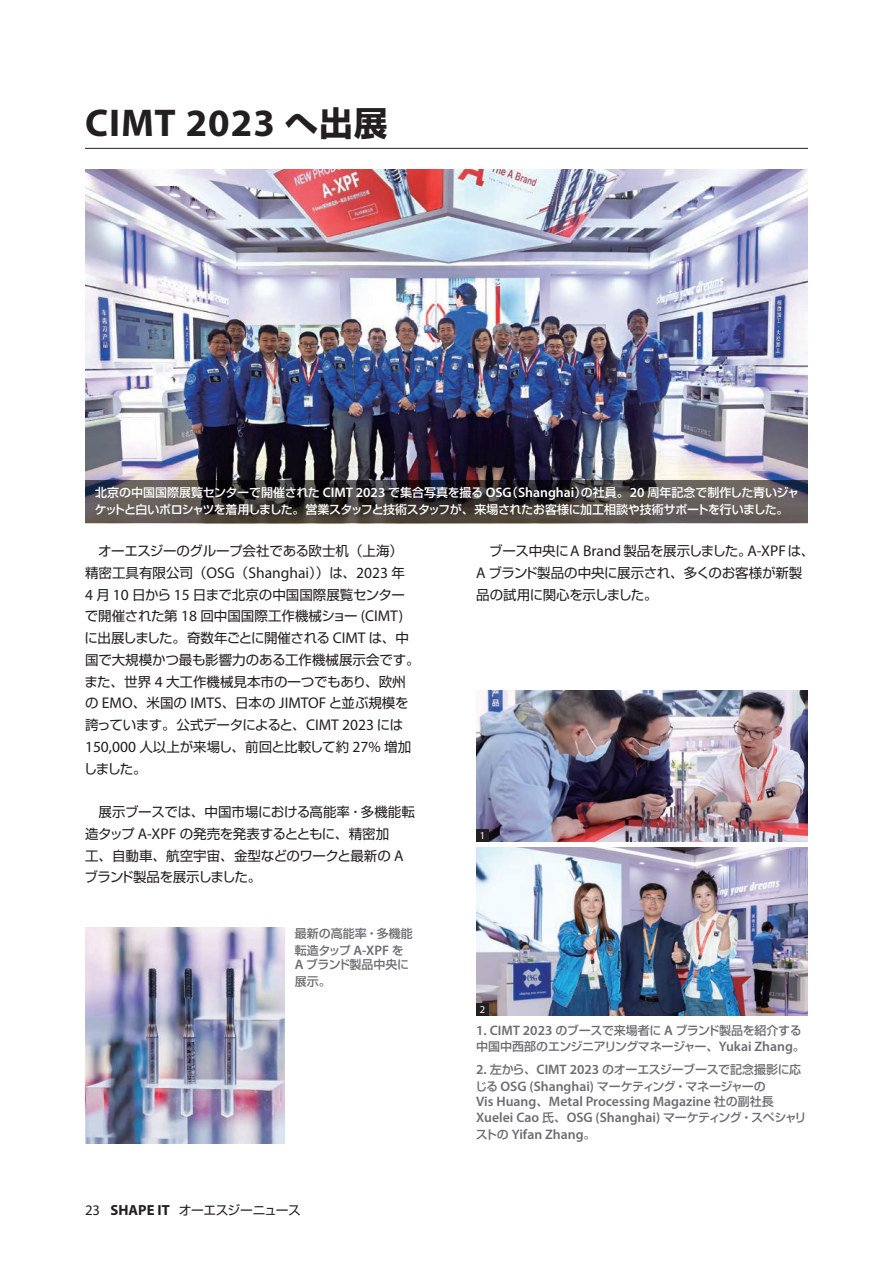
<style>
.page{position:relative;width:893px;height:1263px;background:#fff}
.page>*{position:absolute;margin:0;border:0;box-sizing:border-box;transform-origin:0 0}
.t1{font:700 38.85px "Myriad Pro";letter-spacing:.025em;color:#231f20}
.t2{font:600 13.8px/16.5px "Myriad Pro";color:#6c6d70}
.t3{font:13.5px/21.8px "Shin Go Pro";letter-spacing:-.02em;color:#231f20}
.t4{font:12.75px "Shin Go Pro";letter-spacing:-.03em;color:#231f20}
.t5{font:500 12px/16.5px "Shin Go Pro";letter-spacing:-.03em;color:#6c6d70}
.t6{font:500 12px/16.5px "Shin Go Pro";letter-spacing:-.025em;color:#fff}
.t7{font:500 12px/16.5px "Shin Go Pro";color:#6c6d70}
.t8{font:10.5px "Myriad Pro";color:#fff}
.s1{font-family:"Shin Go Pro";font-size:33.75px}
.s2{font-family:"Myriad Pro";font-weight:600;font-size:13.8px}
.s3{font-family:"Myriad Pro";font-size:15.45px}
.s4{font-family:"Myriad Pro";font-size:14.7px}
.s5{font-family:"Myriad Pro";font-weight:700;font-size:14.7px}
.s6{font-family:"Shin Go Pro";font-weight:500;font-size:12px}
</style>
<div class="page">
<hr style="left:85px;top:148px;width:723px;height:1px;background:#231f20">
<img style="left:85px;top:170px;width:723px;height:310px">
<svg style="left:85px;top:480px;width:723px;height:43px;background:#46413f"></svg>
<img style="left:85px;top:927px;width:200px;height:216px">
<img style="left:476px;top:690px;width:331px;height:152px">
<div style="left:476px;top:829px;width:13px;height:13px;background:#231f20"></div>
<img style="left:476px;top:848px;width:332px;height:168px">
<div style="left:476px;top:1003px;width:13px;height:13px;background:#231f20"></div>
<h1 class="t1" style="left:85px;top:97px;width:304px">CIMT 2023 <span class="s1">へ出展</span></h1>
<p class="t6" style="left:95px;top:483px;width:706px">北京の中国国際展覧センターで開催された <span class="s2">CIMT 2023</span> で集合写真を撮る <span class="s2">OSG</span>（<span class="s2">Shanghai</span>）の社員。<span class="s2">20</span> 周年記念で制作した青いジャケットと白いポロシャツを着用しました。営業スタッフと技術スタッフが、来場されたお客様に加工相談や技術サポートを行いました。</p>
<p class="t3" style="left:84px;top:539px;width:337px;text-indent:14px">オーエスジーのグループ会社である欧士机（上海）精密工具有限公司（<span class="s3">OSG</span>（<span class="s3">Shanghai</span>））は、<span class="s3">2023</span> 年<br><span class="s3">4</span> 月 <span class="s3">10</span> 日から <span class="s3">15</span> 日まで北京の中国国際展覧センターで開催された第 <span class="s3">18</span> 回中国国際工作機械ショー <span class="s3">(CIMT)<br></span>に出展しました。奇数年ごとに開催される <span class="s3">CIMT</span> は、中国で大規模かつ最も影響力のある工作機械展示会です。また、世界 <span class="s3">4</span> 大工作機械見本市の一つでもあり、欧州の <span class="s3">EMO</span>、米国の <span class="s3">IMTS</span>、日本の <span class="s3">JIMTOF</span> と並ぶ規模を誇っています。公式データによると、<span class="s3">CIMT 2023</span> には<br><span class="s3">150,000</span> 人以上が来場し、前回と比較して約 <span class="s3">27%</span> 増加しました。</p>
<p class="t3" style="left:85px;top:799px;width:332px;text-indent:14px">展示ブースでは、中国市場における高能率・多機能転造タップ <span class="s3">A-XPF</span> の発売を発表するとともに、精密加<br>工、自動車、航空宇宙、金型などのワークと最新の <span class="s3">A</span>ブランド製品を展示しました。</p>
<p class="t7" style="left:295px;top:924px;width:120px">最新の高能率・多機能転造タップ <span class="s2">A-XPF</span> を</p>
<p class="t5" style="left:295px;top:955px;width:116px"><span class="s2">A</span> ブランド製品中央に展示。</p>
<p class="t4" style="left:85px;top:1199px;width:217px"><span class="s4">23</span> <span class="s5">SHAPE IT</span> オーエスジーニュース</p>
<p class="t3" style="left:476px;top:539px;width:340px;text-indent:13px">ブース中央に<span class="s3">A Brand</span> 製品を展示しました。<span class="s3">A-XPF</span> は、<br><span class="s3">A</span> ブランド製品の中央に展示され、多くのお客様が新製品の試用に関心を示しました。</p>
<p class="t8" style="left:480px;top:829px;width:7px">1</p>
<p class="t8" style="left:480px;top:1003px;width:7px">2</p>
<p class="t5" style="left:476px;top:1021px;width:330px"><span class="s2">1. CIMT 2023</span> のブースで来場者に <span class="s2">A</span> ブランド製品を紹介する中国中西部のエンジニアリングマネージャー、<span class="s2">Yukai Zhang</span>。</p>
<p class="t5" style="left:475px;top:1060px;width:327px"><span class="s2">2.</span> 左から、<span class="s2">CIMT 2023</span> のオーエスジーブースで記念撮影に応じる <span class="s2">OSG (Shanghai)</span> マーケティング・マネージャーの</p>
<p class="t2" style="left:476px;top:1092px;width:332px">Vis Huang<span class="s6">、</span>Metal Processing Magazine <span class="s6">社の副社長<br></span>Xuelei Cao <span class="s6">氏、</span>OSG (Shanghai) <span class="s6">マーケティング・スペシャリストの</span> Yifan Zhang<span class="s6">。</span></p>
</div>
